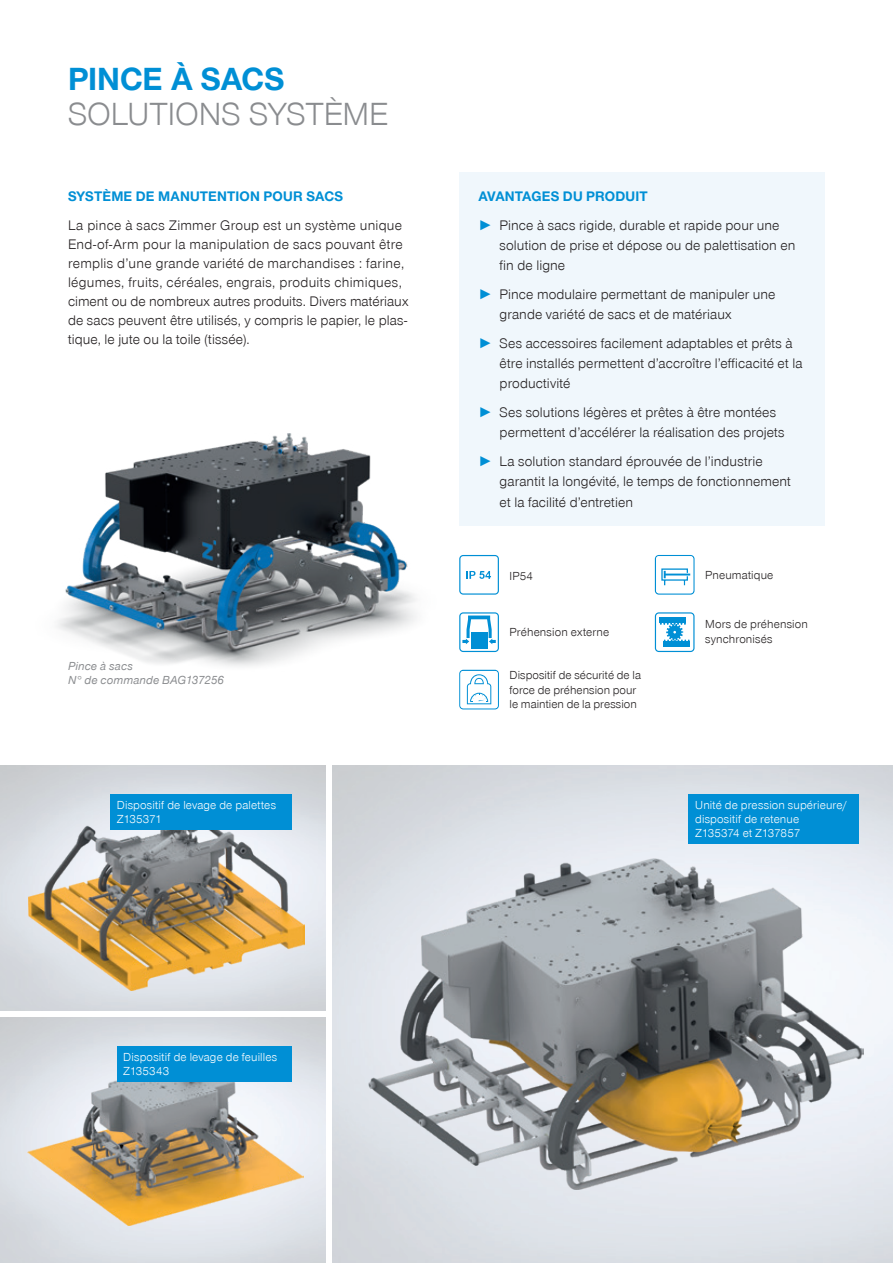
<style>
.page{position:relative;width:893px;height:1263px;background:#fff}
.page>*{position:absolute;margin:0;border:0;box-sizing:border-box;transform-origin:0 0}
.t1{font:300 33px "Zimmer Group Sans Global";letter-spacing:-.005em;color:#8a8c8f}
.t2{font:700 33px "Zimmer Group Sans Global";color:#008fd5}
.t3{font:300 14.25px/20.2px "Zimmer Group Sans Global";letter-spacing:.01em;color:#231f20}
.t4{font:700 14.25px "Zimmer Group Sans Global";letter-spacing:.01em;color:#008fd5}
.t5{font:300 12px/14.4px "Zimmer Group Sans Global";letter-spacing:.01em;color:#fff}
.t6{font:300 12px/14.4px "Zimmer Group Sans Global";letter-spacing:.01em;color:#231f20}
.t7{font:italic 12px/14.4px "Zimmer Group Sans Global";letter-spacing:.01em;color:#8a8c8f}
.s1{font-weight:700;color:#008fd5}
</style>
<div class="page">
<img style="left:0;top:765px;width:326px;height:246px">
<img style="left:332px;top:765px;width:561px;height:498px">
<img style="left:28px;top:1064px;width:275px;height:162px">
<img style="left:369px;top:858px;width:494px;height:331px">
<img style="left:28px;top:801px;width:276px;height:189px">
<img style="left:56px;top:434px;width:361px;height:233px">
<div style="left:459px;top:172px;width:366px;height:354px;background:#f0f7fc"></div>
<div style="left:110px;top:794px;width:182px;height:35px;background:#008fd5"></div>
<div style="left:117px;top:1046px;width:175px;height:35px;background:#008fd5"></div>
<div style="left:689px;top:794px;width:170px;height:50px;background:#008fd5"></div>
<svg style="left:459px;top:555px;width:40px;height:40px"></svg>
<svg style="left:655px;top:612px;width:39px;height:40px"></svg>
<svg style="left:655px;top:555px;width:39px;height:40px"></svg>
<svg style="left:459px;top:670px;width:40px;height:39px"></svg>
<svg style="left:459px;top:612px;width:40px;height:40px"></svg>
<div style="left:471px;top:632px;width:17px;height:17px;background:#008fd5"></div>
<h1 class="t2" style="left:68px;top:59px;width:218px">PINCE À SACS</h1>
<h1 class="t1" style="left:68px;top:95px;width:322px">SOLUTIONS SYSTÈME</h1>
<p class="t4" style="left:68px;top:188px;width:277px">SYSTÈME DE MANUTENTION POUR SACS</p>
<p class="t3" style="left:68px;top:215px;width:342px;line-height:19px">La pince à sacs Zimmer Group est un système unique End-of-Arm pour la manipulation de sacs pouvant être remplis d’une grande variété de marchandises : farine, légumes, fruits, céréales, engrais, produits chimiques, ciment ou de nombreux autres produits. Divers matériaux de sacs peuvent être utilisés, y compris le papier, le plas&shy;tique, le jute ou la toile (tissée).</p>
<p class="t7" style="left:68px;top:659px;width:157px">Pince à sacs<br>N° de commande BAG137256</p>
<p class="t5" style="left:117px;top:797px;width:161px">Dispositif de levage de palettes<br>Z135371</p>
<p class="t3" style="left:478px;top:182px;width:303px;line-height:28.8px"><span class="s1">AVANTAGES DU PRODUIT<br>►</span> Pince à sacs rigide, durable et rapide pour une</p>
<p class="t3" style="left:500px;top:235px;width:297px">solution de prise et dépose ou de palettisation en fin de ligne</p>
<p class="t3" style="left:500px;top:284px;width:277px;text-indent:-21px"><span class="s1">►</span> Pince modulaire permettant de manipuler une grande variété de sacs et de matériaux</p>
<p class="t3" style="left:500px;top:333px;width:304px;text-indent:-21px"><span class="s1">►</span> Ses accessoires facilement adaptables et prêts à être installés permettent d’accroître l’efficacité et la productivité</p>
<p class="t3" style="left:500px;top:402px;width:286px;text-indent:-21px"><span class="s1">►</span> Ses solutions légères et prêtes à être montées permettent d’accélérer la réalisation des projets</p>
<p class="t3" style="left:500px;top:451px;width:293px;text-indent:-21px"><span class="s1">►</span> La solution standard éprouvée de l’industrie garantit la longévité, le temps de fonctionnement et la facilité d’entretien</p>
<p class="t6" style="left:510px;top:568px;width:25px">IP54</p>
<p class="t6" style="left:705px;top:567px;width:70px">Pneumatique</p>
<p class="t6" style="left:510px;top:625px;width:101px">Préhension externe</p>
<p class="t6" style="left:705px;top:617px;width:104px">Mors de préhension synchronisés</p>
<p class="t6" style="left:510px;top:668px;width:133px">Dispositif de sécurité de la force de préhension pour le maintien de la pression</p>
<p class="t5" style="left:695px;top:797px;width:154px">Unité de pression supérieure/ dispositif de retenue<br>Z135374 et Z137857</p>
<p class="t5" style="left:123px;top:1049px;width:155px">Dispositif de levage de feuilles<br>Z135343</p>
</div>
